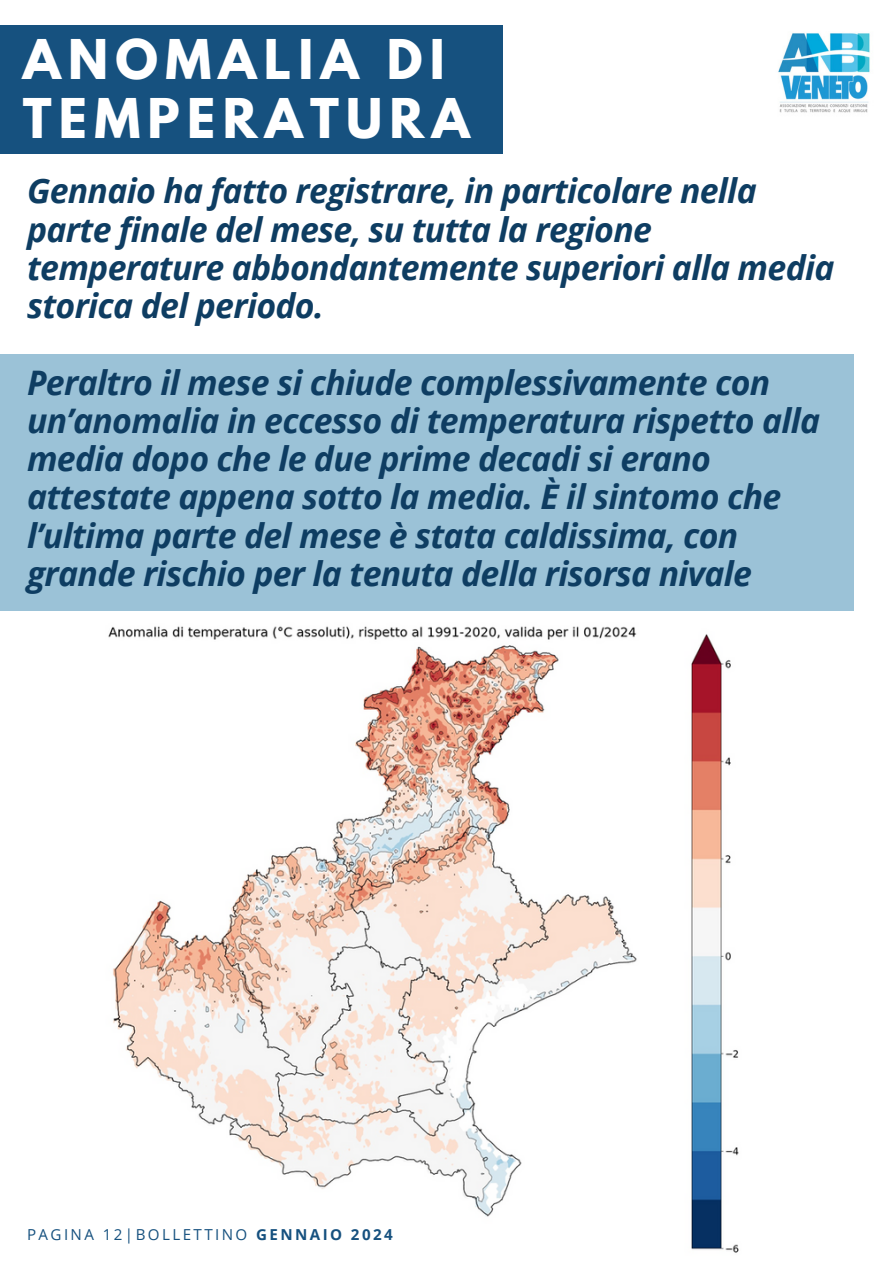
<style>
.page{position:relative;width:893px;height:1264px;background:#fff}
.page>*{position:absolute;margin:0;border:0;box-sizing:border-box;transform-origin:0 0}
.t1{font:700 48.45px/58.1px "League Spartan";letter-spacing:.15em;color:#fff}
.t2{font:italic 700 33.75px/38.2px "Open Sans";letter-spacing:-.02em;color:#0e3d62}
.t3{font:15.15px "Open Sans";letter-spacing:.16em;color:#16517f}
.s1{font-weight:700}
</style>
<div class="page">
<div style="left:0;top:25px;width:503px;height:129px;background:#16517f"></div>
<img style="left:778px;top:33px;width:92px;height:80px">
<div style="left:0;top:354px;width:854px;height:257px;background:#9bc2d7"></div>
<img style="left:108px;top:626px;width:631px;height:627px">
<h1 class="t1" style="left:23px;top:37px;width:448px">ANOMALIA DI<br>TEMPERATURA</h1>
<p class="t2" style="left:27px;top:171px;width:809px">Gennaio ha fatto registrare, in particolare nella parte finale del mese, su tutta la regione temperature abbondantemente superiori alla media storica del periodo.</p>
<p class="t2" style="left:27px;top:362px;width:794px">Peraltro il mese si chiude complessivamente con un’anomalia in eccesso di temperatura rispetto alla media dopo che le due prime decadi si erano attestate appena sotto la media. È il sintomo che l’ultima parte del mese è stata caldissima, con grande rischio per la tenuta della risorsa nivale</p>
<p class="t3" style="left:27px;top:1223px;width:367px">PAGINA 12|BOLLETTINO <span class="s1">GENNAIO 2024</span></p>
</div>
